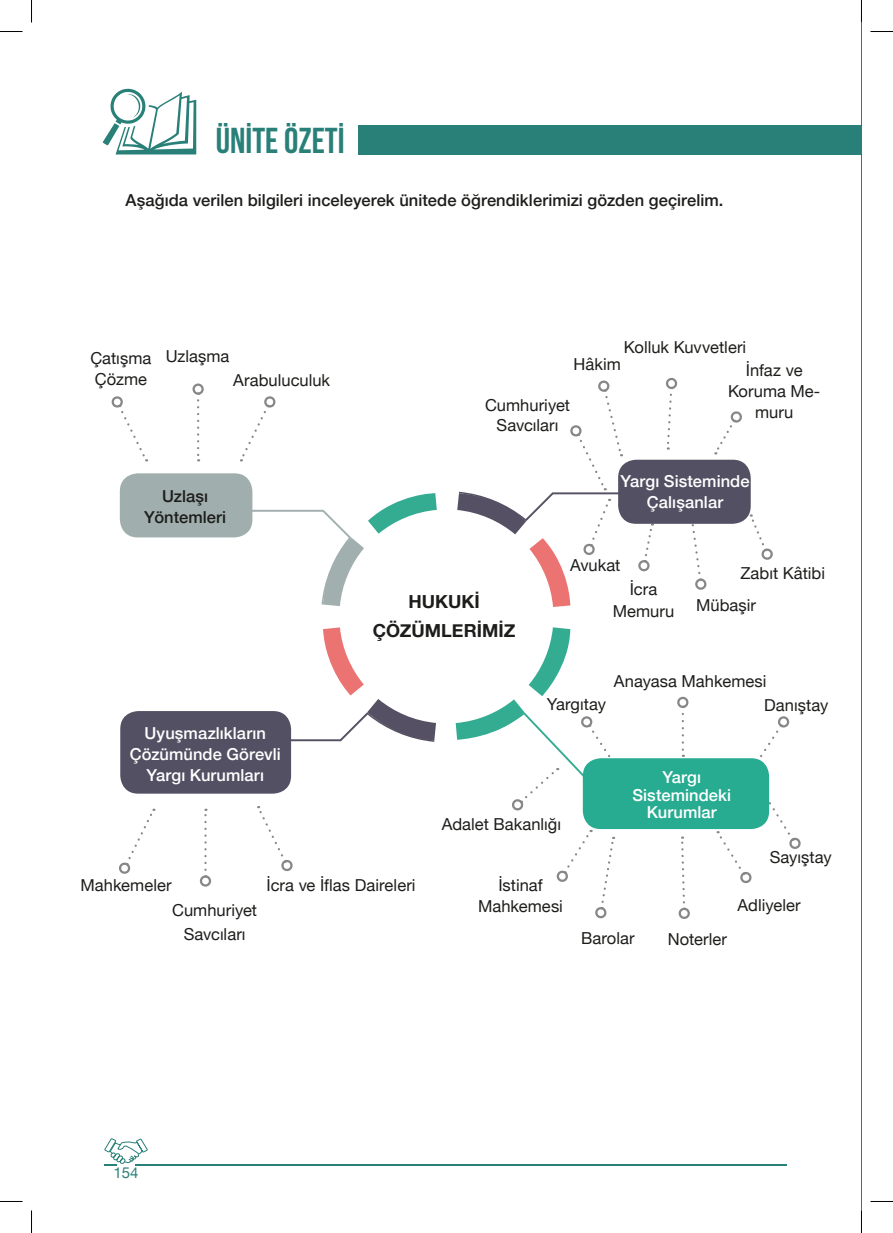
<style>
.page{position:relative;width:893px;height:1233px;background:#fff}
.page>*{position:absolute;margin:0;border:0;box-sizing:border-box;transform-origin:0 0}
.t1{font:36px "Bebas Neue";color:#288078}
.t2{font:700 18px/29.2px "Helvetica Neue";color:#1d1d1b;text-align:center}
.t3{font:16.5px/20.5px "Helvetica Neue";color:#1d1d1b;text-align:center}
.t4{font:500 16.5px/21px "Helvetica Neue";letter-spacing:.005em;color:#fff;text-align:center}
.t5{font:500 16.5px/20.5px "Helvetica Neue";letter-spacing:.005em;color:#1d1d1b;text-align:center}
.t6{font:15px "Helvetica Neue";color:#288078}
</style>
<div class="page">
<hr style="left:135px;top:1164px;width:651px;height:1px;background:#288078">
<svg style="left:104px;top:1138px;width:44px;height:27px"></svg>
<svg style="left:277px;top:627px;width:159px;height:114px"></svg>
<svg style="left:748px;top:514px;width:24px;height:46px"></svg>
<svg style="left:714px;top:411px;width:28px;height:43px"></svg>
<svg style="left:666px;top:377px;width:12px;height:72px"></svg>
<svg style="left:691px;top:524px;width:16px;height:66px"></svg>
<svg style="left:457px;top:380px;width:196px;height:227px"></svg>
<svg style="left:716px;top:831px;width:36px;height:53px"></svg>
<svg style="left:765px;top:796px;width:36px;height:53px"></svg>
<svg style="left:556px;top:829px;width:59px;height:90px"></svg>
<svg style="left:679px;top:836px;width:11px;height:83px"></svg>
<svg style="left:455px;top:627px;width:156px;height:184px"></svg>
<div style="left:580px;top:716px;width:12px;height:11px;border:2px solid #878787;border-radius:50%"></div>
<svg style="left:756px;top:726px;width:25px;height:36px"></svg>
<div style="left:777px;top:716px;width:12px;height:11px;border:2px solid #878787;border-radius:50%"></div>
<svg style="left:677px;top:696px;width:10px;height:61px"></svg>
<svg style="left:103px;top:88px;width:93px;height:66px"></svg>
<div style="left:358px;top:125px;width:502px;height:29px;background:#288078"></div>
<div style="left:120px;top:473px;width:132px;height:64px;background:#a0afad;border-radius:18px"></div>
<div style="left:582px;top:758px;width:186px;height:71px;background:#27ac91;border-radius:18px"></div>
<div style="left:618px;top:459px;width:132px;height:65px;background:#545063;border-radius:18px"></div>
<div style="left:120px;top:711px;width:171px;height:82px;background:#545063;border-radius:18px"></div>
<svg style="left:239px;top:396px;width:197px;height:210px"></svg>
<svg style="left:257px;top:806px;width:36px;height:65px"></svg>
<svg style="left:111px;top:396px;width:36px;height:65px"></svg>
<svg style="left:119px;top:808px;width:36px;height:66px"></svg>
<svg style="left:197px;top:399px;width:2px;height:62px"></svg>
<div style="left:192px;top:383px;width:12px;height:12px;border:2px solid #878787;border-radius:50%"></div>
<svg style="left:204px;top:808px;width:2px;height:61px"></svg>
<div style="left:200px;top:875px;width:11px;height:11px;border:2px solid #878787;border-radius:50%"></div>
<svg style="left:0;top:31px;width:22px;height:1px"></svg>
<svg style="left:870px;top:31px;width:22px;height:1px"></svg>
<svg style="left:0;top:1201px;width:22px;height:1px"></svg>
<svg style="left:870px;top:1201px;width:22px;height:1px"></svg>
<svg style="left:31px;top:0;width:1px;height:23px"></svg>
<svg style="left:31px;top:1210px;width:1px;height:22px"></svg>
<h1 class="t1" style="left:216px;top:121px;width:130px">ÜNİTE ÖZETİ</h1>
<p class="t5" style="left:126px;top:188px;width:599px">Aşağıda verilen bilgileri inceleyerek ünitede öğrendiklerimizi gözden geçirelim.</p>
<p class="t3" style="left:90px;top:349px;width:62px;text-align:left">Çatışma<br>Çözme</p>
<p class="t3" style="left:166px;top:346px;width:65px">Uzlaşma</p>
<p class="t3" style="left:233px;top:370px;width:98px">Arabuluculuk</p>
<p class="t5" style="left:144px;top:484px;width:83px">Uzlaşı<br>Yöntemleri</p>
<p class="t4" style="left:130px;top:721px;width:152px">Uyuşmazlıkların<br>Çözümünde Görevli<br>Yargı Kurumları</p>
<p class="t3" style="left:745px;top:336px;width:58px;line-height:23px;text-align:left;text-indent:-122px">Kolluk Kuvvetleri<br>İnfaz ve</p>
<p class="t3" style="left:727px;top:381px;width:94px;line-height:21px">Koruma Me&shy;muru</p>
<p class="t3" style="left:573px;top:355px;width:49px">Hâkim</p>
<p class="t3" style="left:485px;top:395px;width:86px">Cumhuriyet<br>Savcıları</p>
<p class="t2" style="left:373px;top:587px;width:144px">HUKUKİ<br>ÇÖZÜMLERİMİZ</p>
<p class="t4" style="left:620px;top:469px;width:130px">Yargı Sisteminde<br>Çalışanlar</p>
<p class="t3" style="left:569px;top:555px;width:52px">Avukat</p>
<p class="t3" style="left:612px;top:578px;width:63px;line-height:22px">İcra<br>Memuru</p>
<p class="t3" style="left:740px;top:564px;width:86px">Zabıt Kâtibi</p>
<p class="t3" style="left:695px;top:596px;width:61px">Mübaşir</p>
<p class="t3" style="left:763px;top:669px;width:66px;line-height:24.3px;text-align:left;text-indent:-150px">Anayasa Mahkemesi<br>Danıştay</p>
<p class="t3" style="left:546px;top:694px;width:61px">Yargıtay</p>
<p class="t3" style="left:441px;top:815px;width:121px">Adalet Bakanlığı</p>
<p class="t4" style="left:632px;top:767px;width:100px;line-height:17.5px">Yargı<br>Sistemindeki<br>Kurumlar</p>
<p class="t3" style="left:80px;top:876px;width:93px">Mahkemeler</p>
<p class="t3" style="left:172px;top:899px;width:86px;line-height:23.5px">Cumhuriyet<br>Savcıları</p>
<p class="t3" style="left:266px;top:876px;width:151px">İcra ve İflas Daireleri</p>
<p class="t3" style="left:478px;top:875px;width:86px;line-height:21px">İstinaf<br>Mahkemesi</p>
<p class="t3" style="left:580px;top:928px;width:55px">Barolar</p>
<p class="t3" style="left:667px;top:929px;width:61px">Noterler</p>
<p class="t3" style="left:769px;top:847px;width:63px">Sayıştay</p>
<p class="t3" style="left:737px;top:896px;width:64px">Adliyeler</p>
<p class="t6" style="left:113px;top:1161px;width:27px">154</p>
</div>
